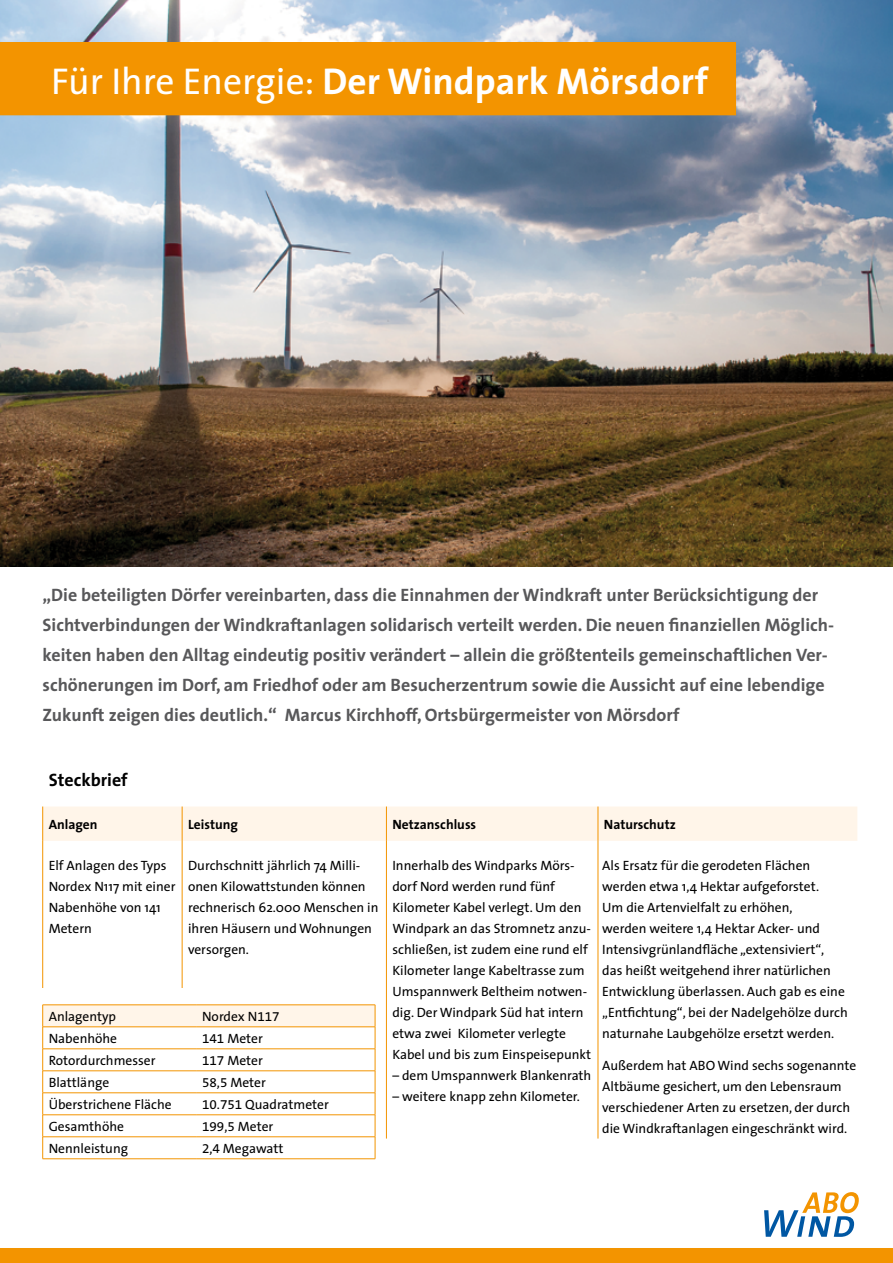
<style>
.page{position:relative;width:893px;height:1263px;background:#fff}
.page>*{position:absolute;margin:0;border:0;box-sizing:border-box;transform-origin:0 0}
.t1{font:700 37.5px "The Sans";color:#fff}
.t2{font:700 18px/30px "The Sans";color:#58585a}
.t3{font:700 18px "The Sans";color:#000}
.t4{font:13.5px/21px "The Sans";color:#000}
.t5{font:13.5px "The Sans B W5 Plain";color:#000}
.t6{font:700 13.5px "The Sans";color:#000}
.s1{font-weight:400}
</style>
<div class="page">
<img style="left:0;top:0;width:893px;height:566px">
<svg style="left:764px;top:1192px;width:95px;height:45px"></svg>
<div style="left:0;top:43px;width:736px;height:72px;background:#f39400"></div>
<div style="left:0;top:1248px;width:893px;height:15px;background:#f39400"></div>
<div style="left:43px;top:806px;width:814px;height:35px;background:#fff5e9"></div>
<hr style="left:182px;top:806px;width:1px;height:35px;background:#f39400">
<hr style="left:386px;top:806px;width:1px;height:35px;background:#f39400">
<hr style="left:598px;top:806px;width:1px;height:35px;background:#f39400">
<hr style="left:182px;top:841px;width:1px;height:297px;background:#f39400">
<hr style="left:386px;top:841px;width:1px;height:297px;background:#f39400">
<hr style="left:598px;top:841px;width:1px;height:297px;background:#f39400">
<hr style="left:42px;top:806px;width:1px;height:35px;background:#f39400">
<hr style="left:42px;top:841px;width:1px;height:297px;background:#f39400">
<div style="left:31px;top:989px;width:349px;height:189px;background:#fff"></div>
<hr style="left:43px;top:1004px;width:153px;height:1px;background:#f39400">
<hr style="left:196px;top:1004px;width:179px;height:1px;background:#f39400">
<svg style="left:42px;top:1005px;width:334px;height:153px"></svg>
<hr style="left:43px;top:1158px;width:153px;height:1px;background:#f39400">
<hr style="left:196px;top:1158px;width:179px;height:1px;background:#f39400">
<h1 class="t1" style="left:51px;top:50px;width:658px"><span class="s1">Für Ihre Energie:</span> Der Windpark Mörsdorf</h1>
<p class="t2" style="left:43px;top:580px;width:793px">„Die beteiligten Dörfer vereinbarten, dass die Einnahmen der Windkraft unter Berücksichtigung der Sichtverbindungen der Windkraftanlagen solidarisch verteilt werden. Die neuen finanziellen Möglich&shy;keiten haben den Alltag eindeutig positiv verändert – allein die größtenteils gemeinschaftlichen Ver&shy;schönerungen im Dorf, am Friedhof oder am Besucherzentrum sowie die Aussicht auf eine lebendige Zukunft zeigen dies deutlich.“ Marcus Kirchhoff, Ortsbürgermeister von Mörsdorf</p>
<h2 class="t3" style="left:49px;top:764px;width:80px">Steckbrief</h2>
<p class="t6" style="left:49px;top:813px;width:50px">Anlagen</p>
<p class="t6" style="left:188px;top:813px;width:51px">Leistung</p>
<p class="t6" style="left:392px;top:813px;width:85px">Netzanschluss</p>
<p class="t6" style="left:604px;top:813px;width:73px">Naturschutz</p>
<p class="t4" style="left:49px;top:854px;width:128px">Elf Anlagen des Typs<br>Nordex N117 mit einer<br>Nabenhöhe von 141<br>Metern</p>
<p class="t4" style="left:188px;top:854px;width:192px">Durchschnitt jährlich 74 Milli&shy;onen Kilowattstunden können rechnerisch 62.000 Menschen in ihren Häusern und Wohnungen versorgen.</p>
<p class="t4" style="left:392px;top:855px;width:200px">Innerhalb des Windparks Mörs&shy;dorf Nord werden rund fünf<br>Kilometer Kabel verlegt. Um den<br>Windpark an das Stromnetz anzu&shy;schließen, ist zudem eine rund elf<br>Kilometer lange Kabeltrasse zum<br>Umspannwerk Beltheim notwen&shy;dig. Der Windpark Süd hat intern etwa zwei Kilometer verlegte<br>Kabel und bis zum Einspeisepunkt</p>
<p class="t4" style="left:392px;top:1065px;width:200px">– dem Umspannwerk Blankenrath</p>
<p class="t4" style="left:392px;top:1086px;width:189px">– weitere knapp zehn Kilometer.</p>
<p class="t4" style="left:602px;top:855px;width:247px">Als Ersatz für die gerodeten Flächen werden etwa 1,4 Hektar aufgeforstet.<br>Um die Artenvielfalt zu erhöhen,<br>werden weitere 1,4 Hektar Acker- und Intensivgrünlandfläche „extensiviert“, das heißt weitgehend ihrer natürlichen Entwicklung überlassen. Auch gab es eine „Entfichtung“, bei der Nadelgehölze durch naturnahe Laubgehölze ersetzt werden.</p>
<p class="t4" style="left:602px;top:1054px;width:256px">Außerdem hat ABO Wind sechs sogenannte Altbäume gesichert, um den Lebensraum verschiedener Arten zu ersetzen, der durch die Windkraftanlagen eingeschränkt wird.</p>
<p class="t5" style="left:49px;top:1007px;width:69px">Anlagentyp</p>
<p class="t5" style="left:202px;top:1007px;width:79px">Nordex N117</p>
<p class="t5" style="left:49px;top:1029px;width:70px">Nabenhöhe</p>
<p class="t5" style="left:202px;top:1029px;width:62px">141 Meter</p>
<p class="t5" style="left:49px;top:1051px;width:108px">Rotordurchmesser</p>
<p class="t5" style="left:202px;top:1051px;width:62px">117 Meter</p>
<p class="t5" style="left:49px;top:1073px;width:62px">Blattlänge</p>
<p class="t5" style="left:202px;top:1073px;width:65px">58,5 Meter</p>
<p class="t5" style="left:49px;top:1095px;width:125px">Überstrichene Fläche</p>
<p class="t5" style="left:202px;top:1095px;width:128px">10.751 Quadratmeter</p>
<p class="t5" style="left:49px;top:1117px;width:77px">Gesamthöhe</p>
<p class="t5" style="left:202px;top:1117px;width:73px">199,5 Meter</p>
<p class="t5" style="left:49px;top:1139px;width:81px">Nennleistung</p>
<p class="t5" style="left:202px;top:1139px;width:83px">2,4 Megawatt</p>
</div>
